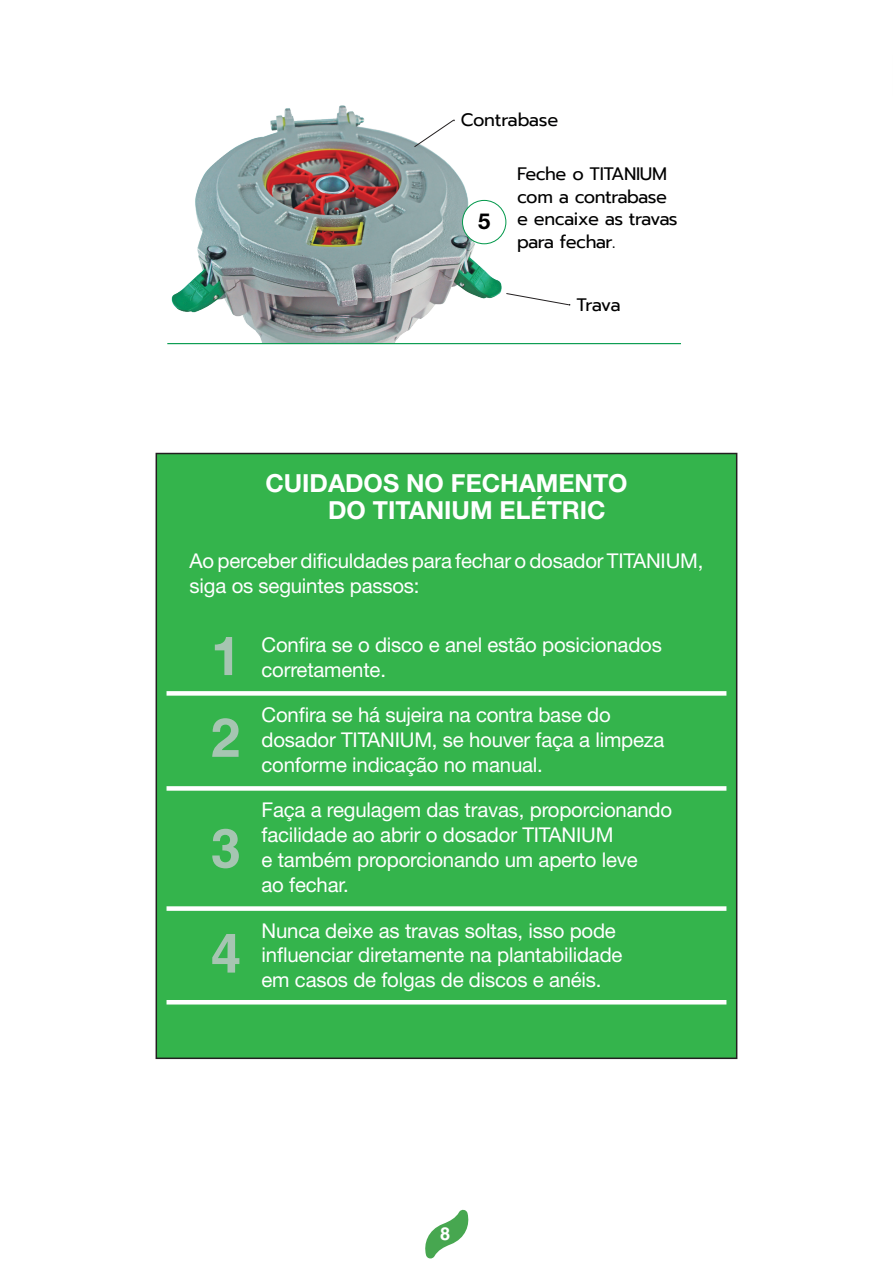
<style>
.page{position:relative;width:893px;height:1263px;background:#fff}
.page>*{position:absolute;margin:0;border:0;box-sizing:border-box;transform-origin:0 0}
.t1{font:700 54.3px "Helvetica LT Std";color:#a6c5b2}
.t2{font:700 54.3px "Helvetica Neue LT Std";color:#a6c5b2}
.t3{font:700 24.9px/27.2px "Helvetica Neue LT Std";color:#fff}
.t4{font:700 22.05px "Helvetica Neue LT Std";color:#000001}
.t5{font:20.4px/24.9px "Helvetica Neue LT Std";letter-spacing:-.01em;color:#fff}
.t6{font:18px/22.6px "Prompt";letter-spacing:-.025em;color:#000001}
.t7{font:700 18px "Helvetica LT Std";color:#fff}
</style>
<div class="page">
<svg style="left:425px;top:1209px;width:44px;height:50px"></svg>
<div style="left:156px;top:453px;width:581px;height:605px;background:#34b44c"></div>
<div style="left:156px;top:453px;width:581px;height:606px;border:2px solid #231f20"></div>
<div style="left:167px;top:691px;width:559px;height:5px;background:#fff"></div>
<div style="left:167px;top:786px;width:559px;height:5px;background:#fff"></div>
<div style="left:167px;top:906px;width:559px;height:5px;background:#fff"></div>
<hr style="left:167px;top:1000px;width:559px;height:4px;background:#fff">
<img style="left:171px;top:105px;width:336px;height:238px">
<hr style="left:167px;top:343px;width:514px;height:1px;background:#00984a">
<div style="left:462px;top:200px;width:44px;height:44px;background:#fff;border-radius:50%"></div>
<div style="left:462px;top:200px;width:44px;height:44px;border:1px solid #00984a;border-radius:50%"></div>
<svg style="left:506px;top:293px;width:64px;height:13px"></svg>
<svg style="left:414px;top:120px;width:41px;height:27px"></svg>
<p class="t6" style="left:461px;top:109px;width:99px">Contrabase</p>
<p class="t4" style="left:478px;top:208px;width:14px">5</p>
<p class="t6" style="left:517px;top:162px;width:162px">Feche o TITANIUM com a contrabase e encaixe as travas para fechar.</p>
<p class="t6" style="left:576px;top:293px;width:46px">Trava</p>
<p class="t3" style="left:328px;top:469px;width:301px;text-indent:-63px">CUIDADOS NO FECHAMENTO<br>DO TITANIUM ELÉTRIC</p>
<p class="t5" style="left:190px;top:548px;width:515px">Ao perceber dificuldades para fechar o dosador TITANIUM, siga os seguintes passos:</p>
<p class="t5" style="left:262px;top:632px;width:402px">Confira se o disco e anel estão posicionados corretamente.</p>
<p class="t5" style="left:262px;top:702px;width:404px">Confira se há sujeira na contra base do dosador TITANIUM, se houver faça a limpeza conforme indicação no manual.</p>
<p class="t5" style="left:262px;top:797px;width:412px">Faça a regulagem das travas, proporcionando facilidade ao abrir o dosador TITANIUM<br>e também proporcionando um aperto leve<br>ao fechar.</p>
<p class="t5" style="left:262px;top:917px;width:362px">Nunca deixe as travas soltas, isso pode influenciar diretamente na plantabilidade em casos de folgas de discos e anéis.</p>
<p class="t2" style="left:211px;top:622px;width:32px">1</p>
<p class="t1" style="left:211px;top:704px;width:32px">2</p>
<p class="t1" style="left:211px;top:815px;width:32px">3</p>
<p class="t1" style="left:211px;top:920px;width:32px">4</p>
<p class="t7" style="left:440px;top:1222px;width:12px">8</p>
</div>
